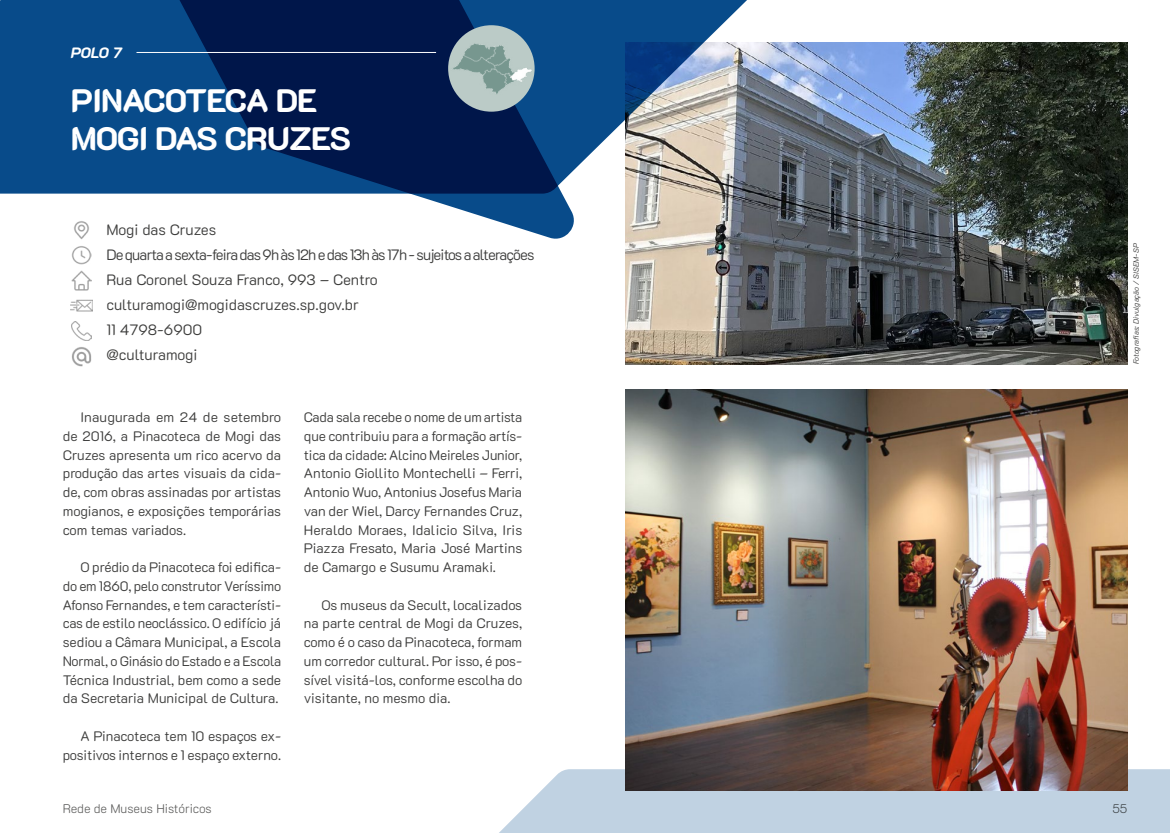
<style>
.page{position:relative;width:1170px;height:833px;background:#fff}
.page>*{position:absolute;margin:0;border:0;box-sizing:border-box;transform-origin:0 0}
.t1{font:800 32.5px/37.5px "K2 D";letter-spacing:-.025em;color:#fff}
.t2{font:300 15px/25px "K2 D";letter-spacing:-.02em;color:#3c3c3b}
.t3{font:italic 800 15px "K2 D";color:#fff}
.t4{font:300 13.75px/18.8px "K2 D";color:#3c3c3b;text-align:justify}
.t5{font:200 12.5px "K2 D";color:#575756}
.t6{font:italic 300 7.5px "K2 D";letter-spacing:-.015em;color:#3c3c3b}
</style>
<div class="page">
<img style="left:625px;top:43px;width:502px;height:321px">
<svg style="left:579px;top:0;width:202px;height:194px;background:#7c92a9"></svg>
<svg style="left:0;top:0;width:579px;height:239px;fill:#084b8a"></svg>
<svg style="left:499px;top:769px;width:670px;height:64px;background:#c2d2e1"></svg>
<img style="left:72px;top:246px;width:19px;height:19px">
<img style="left:71px;top:219px;width:21px;height:21px">
<img style="left:72px;top:271px;width:19px;height:19px">
<img style="left:71px;top:299px;width:21px;height:13px">
<img style="left:72px;top:321px;width:19px;height:20px">
<img style="left:72px;top:347px;width:20px;height:20px">
<div style="left:448px;top:25px;width:86px;height:87px;background:#bbcbc7;border-radius:50%"></div>
<img style="left:450px;top:43px;width:82px;height:51px">
<hr style="left:136px;top:52px;width:300px;height:1px;background:#fff">
<img style="left:625px;top:390px;width:502px;height:400px">
<p class="t3" style="left:71px;top:44px;width:52px">POLO 7</p>
<h1 class="t1" style="left:71px;top:82px;width:282px">PINACOTECA DE<br>MOGI DAS CRUZES</h1>
<p class="t2" style="left:106px;top:217px;width:429px">Mogi das Cruzes<br>De quarta a sexta-feira das 9h às 12h e das 13h às 17h - sujeitos a alterações<br>Rua Coronel Souza Franco, 993 – Centro culturamogi@mogidascruzes.sp.gov.br<br>11 4798-6900<br>@culturamogi</p>
<p class="t4" style="left:63px;top:408px;width:220px;text-indent:18px">Inaugurada em 24 de setembro de 2016, a Pinacoteca de Mogi das Cruzes apresenta um rico acervo da produção das artes visuais da cida&shy;de, com obras assinadas por artistas mogianos, e exposições temporárias com temas variados.</p>
<p class="t4" style="left:63px;top:558px;width:220px;text-indent:18px">O prédio da Pinacoteca foi edifica&shy;do em 1860, pelo construtor Veríssimo Afonso Fernandes, e tem característi&shy;cas de estilo neoclássico. O edifício já sediou a Câmara Municipal, a Escola Normal, o Ginásio do Estado e a Escola Técnica Industrial, bem como a sede da Secretaria Municipal de Cultura.</p>
<p class="t4" style="left:63px;top:727px;width:220px;text-align:right">A Pinacoteca tem 10 espaços ex&shy;positivos internos e 1 espaço externo.</p>
<p class="t4" style="left:304px;top:408px;width:220px">Cada sala recebe o nome de um artista que contribuiu para a formação artís&shy;tica da cidade: Alcino Meireles Junior, Antonio Giollito Montechelli – Ferri, Antonio Wuo, Antonius Josefus Maria van der Wiel, Darcy Fernandes Cruz, Heraldo Moraes, Idalicio Silva, Iris Piazza Fresato, Maria José Martins de Camargo e Susumu Aramaki.</p>
<p class="t4" style="left:304px;top:595px;width:220px;text-indent:18px">Os museus da Secult, localizados na parte central de Mogi da Cruzes, como é o caso da Pinacoteca, formam um corredor cultural. Por isso, é pos&shy;sível visitá-los, conforme escolha do visitante, no mesmo dia.</p>
<p class="t6" style="left:1131px;top:364px;width:122px;rotate:-90deg">Fotografias: Divulgação / SISEM-SP</p>
<p class="t5" style="left:63px;top:798px;width:150px">Rede de Museus Históricos</p>
<p class="t5" style="left:1112px;top:798px;width:17px">55</p>
</div>
